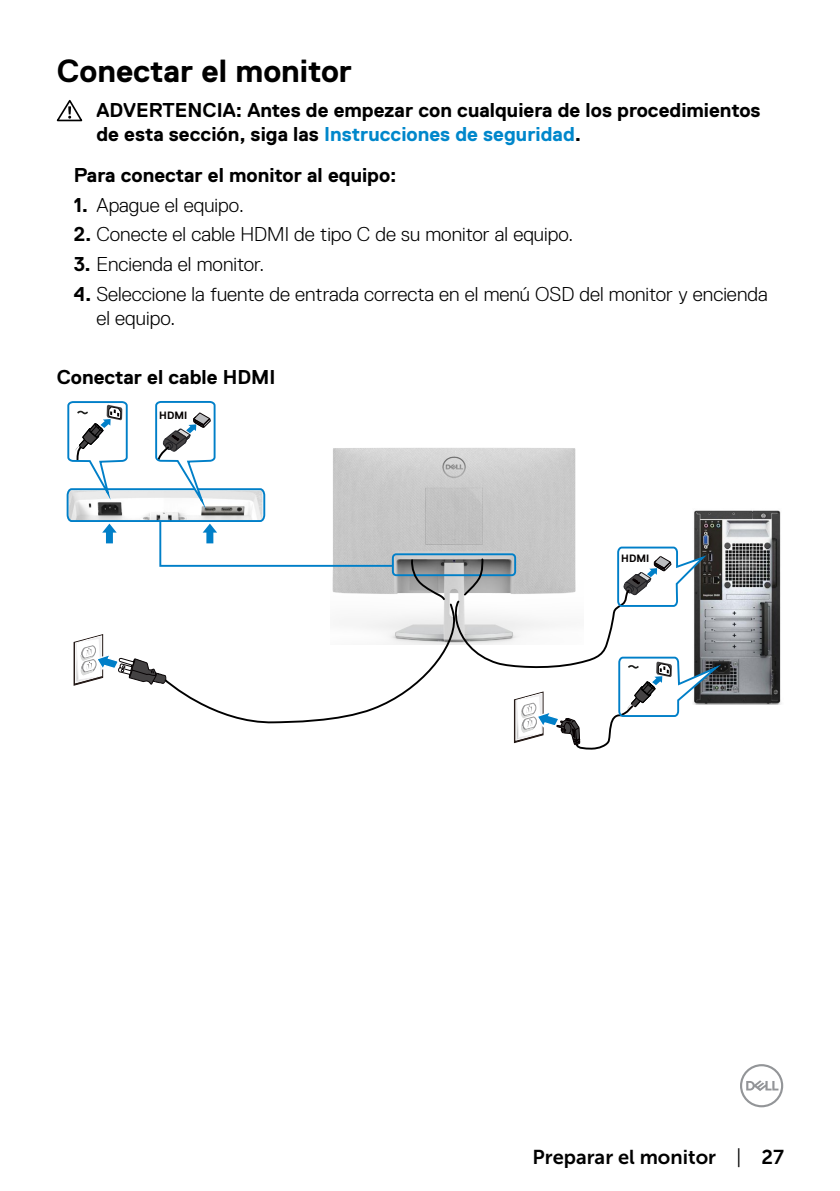
<style>
.page{position:relative;width:840px;height:1191px;background:#fff}
.page>*{position:absolute;margin:0;border:0;box-sizing:border-box;transform-origin:0 0}
.t1{font:700 32px "Dell Replica";color:#000}
.t2{font:300 20px/24px "Dell Replica";color:#000}
.t3{font:700 20px/24px "Dell Replica";color:#000}
.t4{font:20px "Museo Sans For Dell 700";color:#000}
.t5{font:700 10.6px "Dell Replica";color:#040000}
.s1{color:#0087cb}
.s2{font-weight:700}
.s3{font-family:"Museo Sans For Dell 300"}
</style>
<div class="page">
<svg style="left:740px;top:1064px;width:42px;height:43px"></svg>
<svg style="left:57px;top:100px;width:25px;height:21px"></svg>
<img style="left:726px;top:510px;width:55px;height:194px">
<svg style="left:66px;top:401px;width:660px;height:349px"></svg>
<h1 class="t1" style="left:57px;top:53px;width:297px">Conectar el monitor</h1>
<p class="t3" style="left:96px;top:98px;width:665px">ADVERTENCIA: Antes de empezar con cualquiera de los procedimientos de esta sección, siga las <span class="s1">Instrucciones de seguridad</span>.</p>
<p class="t3" style="left:74px;top:163px;width:324px">Para conectar el monitor al equipo:</p>
<p class="t2" style="left:74px;top:193px;width:171px"><span class="s2">1.</span> Apague el equipo.</p>
<p class="t2" style="left:74px;top:223px;width:501px"><span class="s2">2.</span> Conecte el cable HDMI de tipo C de su monitor al equipo.</p>
<p class="t2" style="left:74px;top:252px;width:192px"><span class="s2">3.</span> Encienda el monitor.</p>
<p class="t2" style="left:96px;top:282px;width:672px;text-indent:-23px"><span class="s2">4.</span> Seleccione la fuente de entrada correcta en el menú OSD del monitor y encienda el equipo.</p>
<p class="t3" style="left:57px;top:365px;width:220px">Conectar el cable HDMI</p>
<p class="t5" style="left:159px;top:410px;width:29px">HDMI</p>
<p class="t5" style="left:621px;top:553px;width:29px">HDMI</p>
<p class="t4" style="left:532px;top:1145px;width:253px">Preparar el monitor <span class="s3">|</span> 27</p>
</div>
